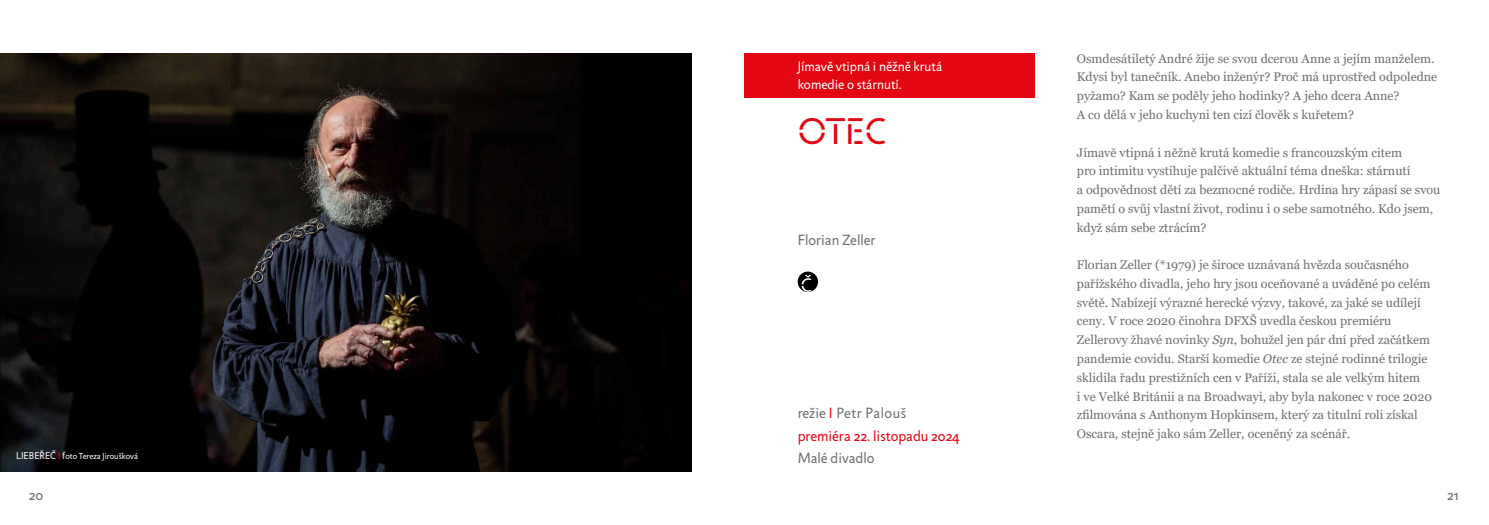
<style>
.page{position:relative;width:1489px;height:525px;background:#fff}
.page>*{position:absolute;margin:0;border:0;box-sizing:border-box;transform-origin:0 0}
.t1{font:37.5px "Jigsaw Stencil";color:#e30613}
.t2{font:15px/22.5px "Jigsaw";color:#e30613}
.t3{font:15px "Jigsaw";color:#706f6f}
.t4{font:13.75px/17.5px "Jigsaw";color:#fff}
.t5{font:12.5px/18.8px "Georgia";color:#706f6f}
.t6{font:8.75px "Jigsaw";color:#fff}
.s1{font-size:10px}
.s2{font-size:10px;color:#e30613}
.s3{color:#706f6f}
.s4{font-family:"Jigsaw Stencil"}
.s5{font-style:italic}
</style>
<div class="page">
<img style="left:0;top:53px;width:691px;height:418px">
<svg style="left:797px;top:271px;width:21px;height:21px"></svg>
<svg style="left:801px;top:274px;width:10px;height:17px"></svg>
<div style="left:744px;top:53px;width:291px;height:45px;background:#e30613"></div>
<p class="t6" style="left:16px;top:451px;width:123px"><span class="s1">LIEBEŘEČ</span> <span class="s2">I</span> <span class="s1">f</span>oto Tereza Jiroušková</p>
<p class="t3" style="left:29px;top:486px;width:16px">20</p>
<p class="t4" style="left:797px;top:58px;width:146px">Jímavě vtipná i něžně krutá komedie o stárnutí.</p>
<h1 class="t1" style="left:797px;top:109px;width:89px">OTEC</h1>
<p class="t3" style="left:797px;top:231px;width:79px">Florian Zeller</p>
<p class="t2" style="left:797px;top:401px;width:163px"><span class="s3">režie</span> <span class="s4">I</span> <span class="s3">Petr Palouš </span>premiéra 22. listopadu 2024</p>
<p class="t3" style="left:797px;top:449px;width:78px">Malé divadlo</p>
<p class="t5" style="left:1076px;top:49px;width:362px">Osmdesátiletý André žije se svou dcerou Anne a jejím manželem.<br>Kdysi byl tanečník. Anebo inženýr? Proč má uprostřed odpoledne pyžamo? Kam se poděly jeho hodinky? A jeho dcera Anne?<br>A co dělá v jeho kuchyni ten cizí člověk s kuřetem?</p>
<p class="t5" style="left:1076px;top:143px;width:365px">Jímavě vtipná i něžně krutá komedie s francouzským citem<br>pro intimitu vystihuje palčivě aktuální téma dneška: stárnutí<br>a odpovědnost dětí za bezmocné rodiče. Hrdina hry zápasí se svou pamětí o svůj vlastní život, rodinu i o sebe samotného. Kdo jsem, když sám sebe ztrácím?</p>
<p class="t5" style="left:1076px;top:255px;width:357px">Florian Zeller (*1979) je široce uznávaná hvězda současného pařížského divadla, jeho hry jsou oceňované a uváděné po celém světě. Nabízejí výrazné herecké výzvy, takové, za jaké se udílejí ceny. V roce 2020 činohra DFXŠ uvedla českou premiéru Zellerovy žhavé novinky <span class="s5">Syn</span>, bohužel jen pár dní před začátkem pandemie covidu. Starší komedie <span class="s5">Otec</span> ze stejné rodinné trilogie sklidila řadu prestižních cen v Paříži, stala se ale velkým hitem<br>i ve Velké Británii a na Broadwayi, aby byla nakonec v roce 2020 zfilmována s Anthonym Hopkinsem, který za titulní roli získal Oscara, stejně jako sám Zeller, oceněný za scénář.</p>
<p class="t3" style="left:1446px;top:486px;width:13px">21</p>
</div>
